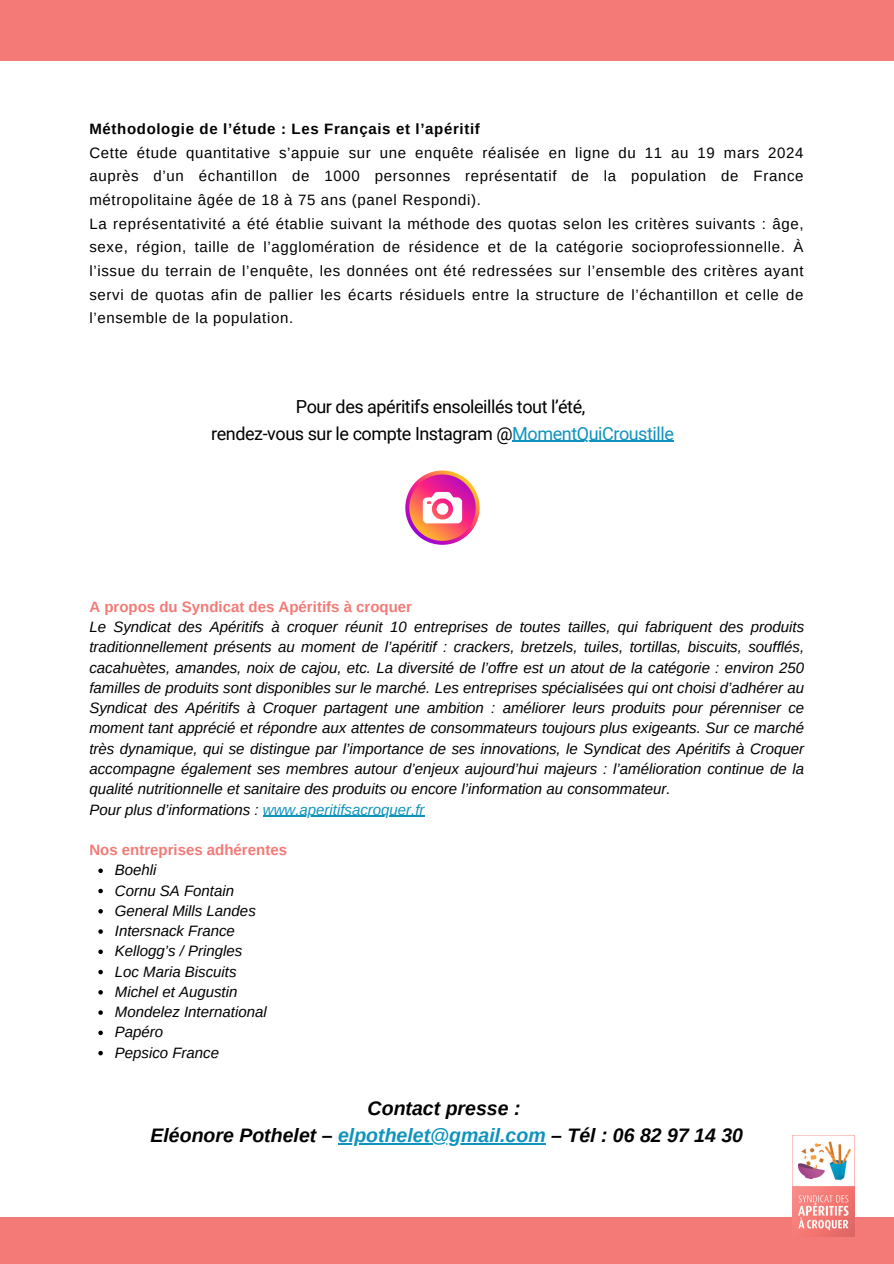
<style>
.page{position:relative;width:894px;height:1264px;background:#fff}
.page>*{position:absolute;margin:0;border:0;box-sizing:border-box;transform-origin:0 0}
.t1{font:italic 700 19.5px/27px "Arimo";color:#000;text-align:center}
.t2{font:18px/27px "Roboto";letter-spacing:-.025em;color:#000001;text-align:center}
.t3{font:italic 15px/20.2px "Arimo";color:#000;text-align:justify}
.t4{font:15px/23.7px "Arimo";letter-spacing:.045em;color:#000}
.t5{font:700 15px "Arimo";color:#f37a76}
.t6{font:italic 15px "Arimo";color:#0f93bd}
.t7{font:700 15px "Arimo";letter-spacing:.045em;color:#000}
.s1{color:#0f93bd}
.s2{color:#000}
</style>
<div class="page">
<div style="left:0;top:1216px;width:893px;height:47px;background:#f37a76"></div>
<div style="left:0;top:0;width:893px;height:61px;background:#f37a76"></div>
<img style="left:791px;top:1135px;width:62px;height:101px">
<hr style="left:512px;top:441px;width:161px;height:1px;background:#0f93bd">
<svg style="left:405px;top:470px;width:74px;height:75px"></svg>
<hr style="left:263px;top:815px;width:161px;height:1px;background:#0f93bd">
<svg style="left:98px;top:868px;width:5px;height:5px"></svg>
<svg style="left:98px;top:888px;width:5px;height:5px"></svg>
<svg style="left:98px;top:909px;width:5px;height:4px"></svg>
<svg style="left:98px;top:929px;width:5px;height:4px"></svg>
<svg style="left:98px;top:949px;width:5px;height:5px"></svg>
<svg style="left:98px;top:969px;width:5px;height:5px"></svg>
<svg style="left:98px;top:990px;width:5px;height:4px"></svg>
<svg style="left:98px;top:1010px;width:5px;height:4px"></svg>
<svg style="left:98px;top:1030px;width:5px;height:5px"></svg>
<svg style="left:98px;top:1050px;width:5px;height:5px"></svg>
<hr style="left:338px;top:1143px;width:207px;height:1px;background:#0f93bd">
<h1 class="t7" style="left:89px;top:120px;width:392px">Méthodologie de l’étude : Les Français et l’apéritif</h1>
<p class="t4" style="left:89px;top:141px;width:715px">Cette étude quantitative s’appuie sur une enquête réalisée en ligne du 11 au 19 mars 2024 auprès d’un échantillon de 1000 personnes représentatif de la population de France métropolitaine âgée de 18 à 75 ans (panel Respondi).<br>La représentativité a été établie suivant la méthode des quotas selon les critères suivants : âge, sexe, région, taille de l’agglomération de résidence et de la catégorie socioprofessionnelle. À l’issue du terrain de l’enquête, les données ont été redressées sur l’ensemble des critères ayant servi de quotas afin de pallier les écarts résiduels entre la structure de l’échantillon et celle de l’ensemble de la population.</p>
<p class="t2" style="left:211px;top:393px;width:464px">Pour des apéritifs ensoleillés tout l’été,<br>rendez-vous sur le compte Instagram @<span class="s1">MomentQuiCroustille</span></p>
<h2 class="t5" style="left:89px;top:598px;width:324px">A propos du Syndicat des Apéritifs à croquer</h2>
<p class="t3" style="left:89px;top:617px;width:716px">Le Syndicat des Apéritifs à croquer réunit 10 entreprises de toutes tailles, qui fabriquent des produits traditionnellement présents au moment de l’apéritif : crackers, bretzels, tuiles, tortillas, biscuits, soufflés, cacahuètes, amandes, noix de cajou, etc. La diversité de l’offre est un atout de la catégorie : environ 250 familles de produits sont disponibles sur le marché. Les entreprises spécialisées qui ont choisi d’adhérer au Syndicat des Apéritifs à Croquer partagent une ambition : améliorer leurs produits pour pérenniser ce moment tant apprécié et répondre aux attentes de consommateurs toujours plus exigeants. Sur ce marché très dynamique, qui se distingue par l’importance de ses innovations, le Syndicat des Apéritifs à Croquer accompagne également ses membres autour d’enjeux aujourd’hui majeurs : l’amélioration continue de la qualité nutritionnelle et sanitaire des produits ou encore l’information au consommateur.</p>
<p class="t6" style="left:89px;top:801px;width:337px"><span class="s2">Pour plus d’informations :</span> www.aperitifsacroquer.fr</p>
<p class="t5" style="left:89px;top:841px;width:199px">Nos entreprises adhérentes</p>
<p class="t3" style="left:115px;top:860px;width:43px">Boehli</p>
<h3 class="t3" style="left:115px;top:880px;width:121px">Cornu SA Fontain</h3>
<p class="t3" style="left:115px;top:900px;width:142px">General Mills Landes</p>
<p class="t3" style="left:115px;top:920px;width:122px">Intersnack France</p>
<p class="t3" style="left:115px;top:941px;width:129px">Kellogg’s / Pringles</p>
<p class="t3" style="left:115px;top:961px;width:123px">Loc Maria Biscuits</p>
<p class="t3" style="left:115px;top:981px;width:124px">Michel et Augustin</p>
<p class="t3" style="left:115px;top:1001px;width:153px">Mondelez International</p>
<p class="t3" style="left:115px;top:1022px;width:50px">Papéro</p>
<p class="t3" style="left:115px;top:1042px;width:106px">Pepsico France</p>
<p class="t1" style="left:150px;top:1094px;width:594px">Contact presse :<br>Eléonore Pothelet – <span class="s1">elpothelet@gmail.com</span> – Tél : 06 82 97 14 30</p>
</div>
